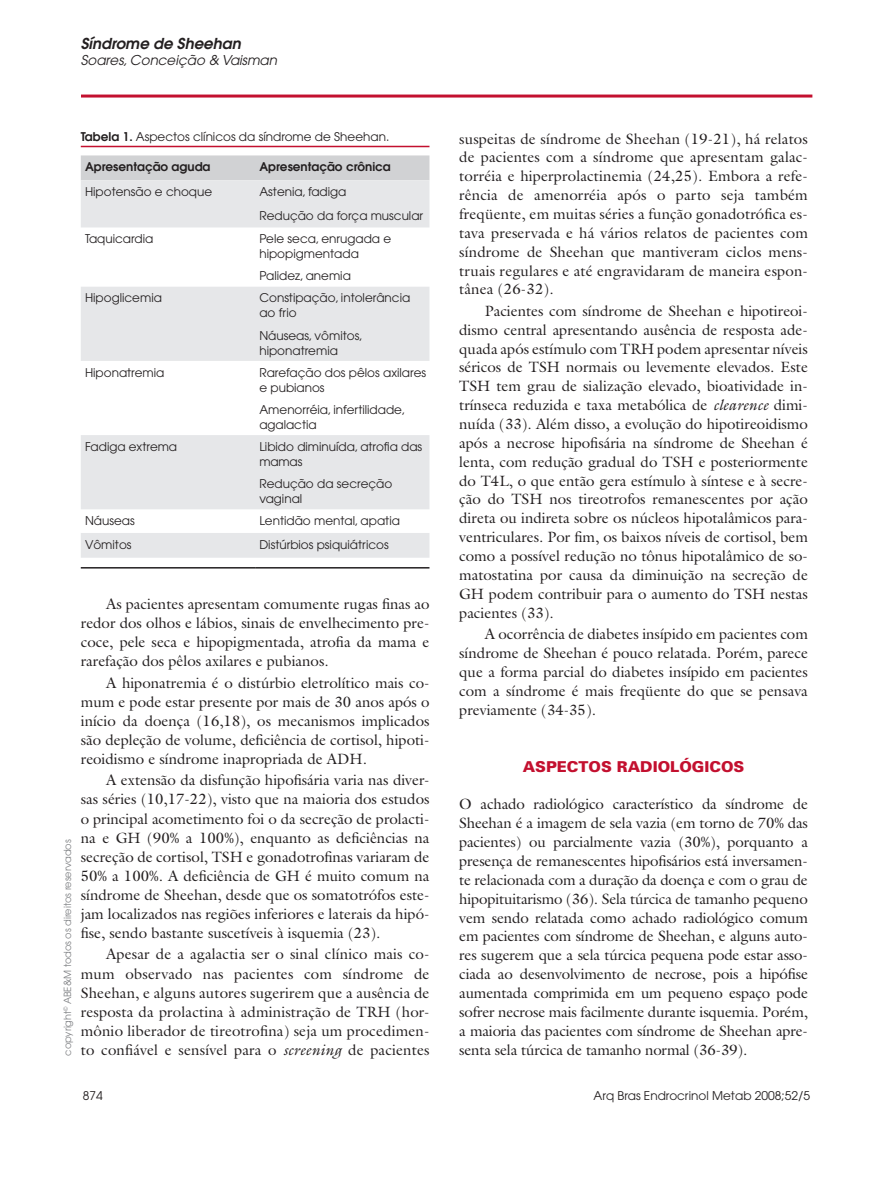
<style>
.page{position:relative;width:893px;height:1191px;background:#fff}
.page>*{position:absolute;margin:0;border:0;box-sizing:border-box;transform-origin:0 0}
.t1{font:15px/18.9px "Galliard";color:#231f20;text-align:justify}
.t2{font:900 15px "Univers";color:#c3102f}
.t3{font:italic 600 15px "Avant Garde";color:#231f20}
.t4{font:italic 13.5px "Avant Garde";color:#231f20}
.t5{font:12px/15px "Avant Garde";color:#231f20}
.t6{font:600 12px "Avant Garde";color:#231f20}
.t7{font:9.9px "Avant Garde";letter-spacing:-.01em;color:#808285}
.s1{font-weight:600}
.s2{font-style:italic}
</style>
<div class="page">
<hr style="left:81px;top:95px;width:731px;height:3px;background:#c3102f">
<hr style="left:81px;top:146px;width:348px;height:1px;background:#c3102f">
<div style="left:81px;top:155px;width:348px;height:25px;background:#d1d2d4"></div>
<svg style="left:81px;top:180px;width:348px;height:378px;fill:#e6e7e9"></svg>
<hr style="left:81px;top:567px;width:174px;height:1px;background:#231f20">
<hr style="left:255px;top:567px;width:174px;height:1px;background:#231f20">
<p class="t3" style="left:81px;top:34px;width:161px">Síndrome de Sheehan</p>
<p class="t4" style="left:81px;top:52px;width:198px">Soares, Conceição &amp; Vaisman</p>
<p class="t5" style="left:81px;top:130px;width:310px"><span class="s1">Tabela 1.</span> Aspectos clínicos da síndrome de Sheehan.</p>
<p class="t6" style="left:85px;top:159px;width:127px">Apresentação aguda</p>
<p class="t6" style="left:259px;top:159px;width:133px">Apresentação crônica</p>
<p class="t5" style="left:85px;top:184px;width:129px">Hipotensão e choque</p>
<p class="t5" style="left:259px;top:180px;width:165px;line-height:23.7px">Astenia, fadiga<br>Redução da força muscular</p>
<p class="t5" style="left:85px;top:231px;width:70px">Taquicardia</p>
<p class="t5" style="left:259px;top:231px;width:133px">Pele seca, enrugada e hipopigmentada</p>
<p class="t5" style="left:259px;top:268px;width:93px">Palidez, anemia</p>
<p class="t5" style="left:85px;top:290px;width:78px">Hipoglicemia</p>
<p class="t5" style="left:259px;top:290px;width:152px">Constipação, intolerância ao frio</p>
<p class="t5" style="left:259px;top:328px;width:105px">Náuseas, vômitos, hiponatremia</p>
<p class="t5" style="left:85px;top:365px;width:81px">Hiponatremia</p>
<p class="t5" style="left:259px;top:365px;width:168px">Rarefação dos pêlos axilares e pubianos</p>
<p class="t5" style="left:259px;top:402px;width:147px">Amenorréia, infertilidade, agalactia</p>
<p class="t5" style="left:85px;top:439px;width:94px">Fadiga extrema</p>
<p class="t5" style="left:259px;top:439px;width:164px">Libido diminuída, atrofia das mamas</p>
<p class="t5" style="left:259px;top:476px;width:134px">Redução da secreção vaginal</p>
<p class="t5" style="left:85px;top:513px;width:51px">Náuseas</p>
<p class="t5" style="left:259px;top:513px;width:142px">Lentidão mental, apatia</p>
<p class="t5" style="left:85px;top:537px;width:48px">Vômitos</p>
<p class="t5" style="left:259px;top:537px;width:131px">Distúrbios psiquiátricos</p>
<p class="t1" style="left:81px;top:594px;width:350px;text-indent:26px">As pacientes apresentam comumente rugas finas ao redor dos olhos e lábios, sinais de envelhecimento pre&shy;coce, pele seca e hipopigmentada, atrofia da mama e rarefação dos pêlos axilares e pubianos.</p>
<p class="t1" style="left:81px;top:672px;width:350px;text-indent:26px">A hiponatremia é o distúrbio eletrolítico mais co&shy;mum e pode estar presente por mais de 30 anos após o início da doença (16,18), os mecanismos implicados são depleção de volume, deficiência de cortisol, hipoti&shy;reoidismo e síndrome inapropriada de ADH.</p>
<p class="t1" style="left:81px;top:770px;width:350px;text-indent:26px">A extensão da disfunção hipofisária varia nas diver&shy;sas séries (10,17-22), visto que na maioria dos estudos o principal acometimento foi o da secreção de prolacti&shy;na e GH (90% a 100%), enquanto as deficiências na secreção de cortisol, TSH e gonadotrofinas variaram de 50% a 100%. A deficiência de GH é muito comum na síndrome de Sheehan, desde que os somatotrófos este&shy;jam localizados nas regiões inferiores e laterais da hipó&shy;fise, sendo bastante suscetíveis à isquemia (23).</p>
<p class="t1" style="left:81px;top:944px;width:350px;text-indent:26px">Apesar de a agalactia ser o sinal clínico mais co&shy;mum observado nas pacientes com síndrome de Sheehan, e alguns autores sugerirem que a ausência de resposta da prolactina à administração de TRH (hor&shy;mônio liberador de tireotrofina) seja um procedimen&shy;to confiável e sensível para o <span class="s2">screening</span> de pacientes</p>
<p class="t7" style="left:62px;top:1055px;width:217px;rotate:-90deg">copyright<sup>©</sup> ABE&amp;M todos os direitos reservados</p>
<p class="t1" style="left:459px;top:129px;width:350px">suspeitas de síndrome de Sheehan (19-21), há relatos de pacientes com a síndrome que apresentam galac&shy;torréia e hiperprolactinemia (24,25). Embora a refe&shy;rência de amenorréia após o parto seja também freqüente, em muitas séries a função gonadotrófica es&shy;tava preservada e há vários relatos de pacientes com síndrome de Sheehan que mantiveram ciclos mens&shy;truais regulares e até engravidaram de maneira espon&shy;tânea (26-32).</p>
<p class="t1" style="left:459px;top:301px;width:350px;text-indent:26px">Pacientes com síndrome de Sheehan e hipotireoi&shy;dismo central apresentando ausência de resposta ade&shy;quada após estímulo com TRH podem apresentar níveis séricos de TSH normais ou levemente elevados. Este TSH tem grau de sialização elevado, bioatividade in&shy;trínseca reduzida e taxa metabólica de <span class="s2">clearence</span> dimi&shy;nuída (33). Além disso, a evolução do hipotireoidismo após a necrose hipofisária na síndrome de Sheehan é lenta, com redução gradual do TSH e posteriormente do T4L, o que então gera estímulo à síntese e à secre&shy;ção do TSH nos tireotrofos remanescentes por ação direta ou indireta sobre os núcleos hipotalâmicos para&shy;ventriculares. Por fim, os baixos níveis de cortisol, bem como a possível redução no tônus hipotalâmico de so&shy;matostatina por causa da diminuição na secreção de GH podem contribuir para o aumento do TSH nestas pacientes (33).</p>
<p class="t1" style="left:459px;top:624px;width:350px;text-indent:26px">A ocorrência de diabetes insípido em pacientes com síndrome de Sheehan é pouco relatada. Porém, parece que a forma parcial do diabetes insípido em pacientes com a síndrome é mais freqüente do que se pensava previamente (34-35).</p>
<p class="t2" style="left:523px;top:757px;width:68px">ASPECTOS</p>
<p class="t2" style="left:617px;top:757px;width:13px">RAD</p>
<p class="t2" style="left:653px;top:757px;width:81px">IOLÓGICOS</p>
<p class="t1" style="left:459px;top:794px;width:350px">O achado radiológico característico da síndrome de Sheehan é a imagem de sela vazia (em torno de 70% das pacientes) ou parcialmente vazia (30%), porquanto a presença de remanescentes hipofisários está inversamen&shy;te relacionada com a duração da doença e com o grau de hipopituitarismo (36). Sela túrcica de tamanho pequeno vem sendo relatada como achado radiológico comum em pacientes com síndrome de Sheehan, e alguns auto&shy;res sugerem que a sela túrcica pequena pode estar asso&shy;ciada ao desenvolvimento de necrose, pois a hipófise aumentada comprimida em um pequeno espaço pode sofrer necrose mais facilmente durante isquemia. Porém, a maioria das pacientes com síndrome de Sheehan apre&shy;senta sela túrcica de tamanho normal (36-39).</p>
<p class="t5" style="left:83px;top:1087px;width:21px">874</p>
<p class="t5" style="left:594px;top:1087px;width:218px">Arq Bras Endrocrinol Metab 2008;52/5</p>
</div>
